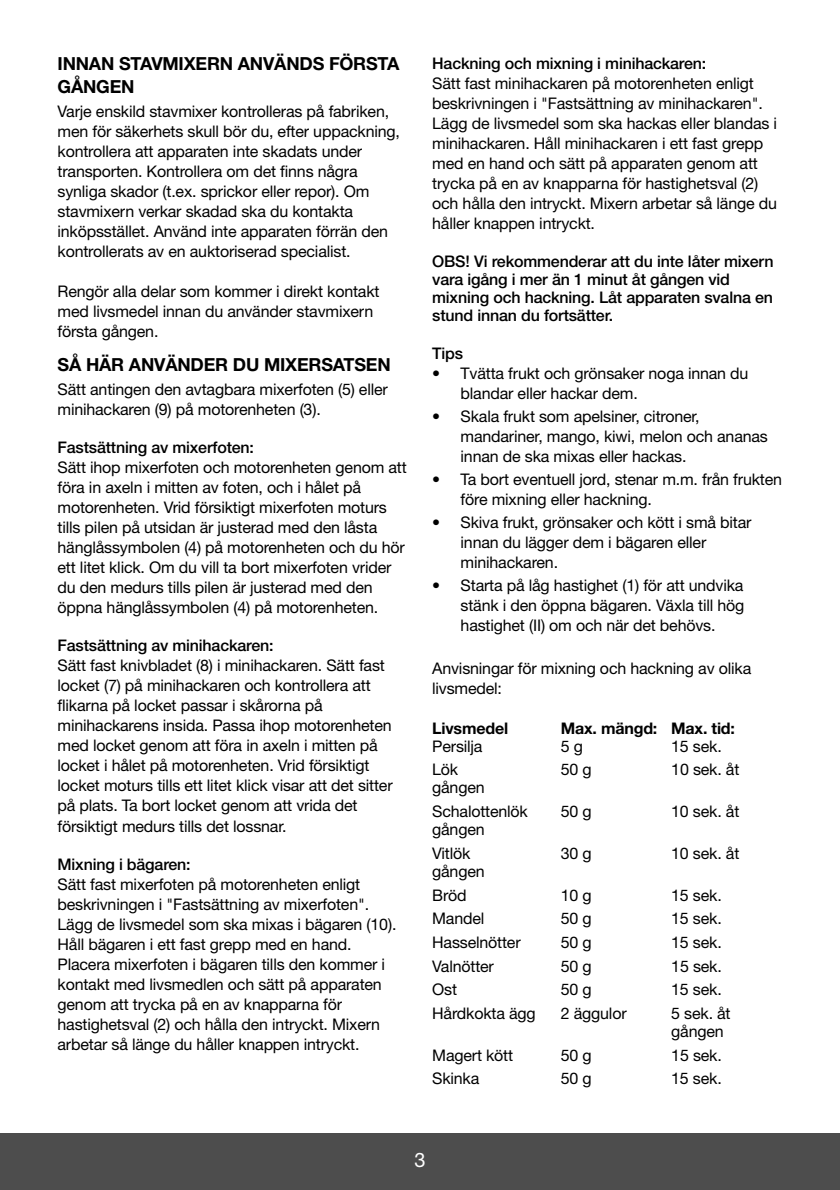
<style>
.page{position:relative;width:840px;height:1190px;background:#fff}
.page>*{position:absolute;margin:0;border:0;box-sizing:border-box;transform-origin:0 0}
.t1{font:20px "Helvetica Neue";color:#fff}
.t2{font:700 18px/22px "Helvetica Neue";letter-spacing:-.01em;color:#000}
.t3{font:16px/20px "Helvetica Neue";letter-spacing:-.01em;color:#000}
.t4{font:500 16px/18px "Helvetica Neue";letter-spacing:-.01em;color:#000}
.t5{font:700 16px "Helvetica Neue";letter-spacing:-.01em;color:#000}
</style>
<div class="page">
<div style="left:0;top:1133px;width:839px;height:56px;background:#4d4d4d"></div>
<p class="t2" style="left:57px;top:55px;width:343px">INNAN STAVMIXERN ANVÄNDS FÖRSTA<br>GÅNGEN</p>
<p class="t3" style="left:57px;top:103px;width:344px">Varje enskild stavmixer kontrolleras på fabriken, men för säkerhets skull bör du, efter uppackning, kontrollera att apparaten inte skadats under transporten. Kontrollera om det finns några synliga skador (t.ex. sprickor eller repor). Om stavmixern verkar skadad ska du kontakta inköpsstället. Använd inte apparaten förrän den kontrollerats av en auktoriserad specialist.</p>
<p class="t3" style="left:57px;top:283px;width:323px">Rengör alla delar som kommer i direkt kontakt med livsmedel innan du använder stavmixern första gången.</p>
<p class="t2" style="left:57px;top:355px;width:334px">SÅ HÄR ANVÄNDER DU MIXERSATSEN</p>
<p class="t3" style="left:57px;top:381px;width:331px">Sätt antingen den avtagbara mixerfoten (5) eller minihackaren (9) på motorenheten (3).</p>
<p class="t4" style="left:57px;top:440px;width:198px">Fastsättning av mixerfoten:</p>
<p class="t3" style="left:57px;top:459px;width:350px">Sätt ihop mixerfoten och motorenheten genom att föra in axeln i mitten av foten, och i hålet på motorenheten. Vrid försiktigt mixerfoten moturs tills pilen på utsidan är justerad med den låsta hänglåssymbolen (4) på motorenheten och du hör ett litet klick. Om du vill ta bort mixerfoten vrider du den medurs tills pilen är justerad med den öppna hänglåssymbolen (4) på motorenheten.</p>
<p class="t4" style="left:57px;top:638px;width:217px">Fastsättning av minihackaren:</p>
<p class="t3" style="left:57px;top:657px;width:336px">Sätt fast knivbladet (8) i minihackaren. Sätt fast locket (7) på minihackaren och kontrollera att flikarna på locket passar i skårorna på minihackarens insida. Passa ihop motorenheten med locket genom att föra in axeln i mitten på locket i hålet på motorenheten. Vrid försiktigt locket moturs tills ett litet klick visar att det sitter på plats. Ta bort locket genom att vrida det försiktigt medurs tills det lossnar.</p>
<p class="t4" style="left:57px;top:856px;width:135px">Mixning i bägaren:</p>
<p class="t3" style="left:57px;top:875px;width:340px">Sätt fast mixerfoten på motorenheten enligt beskrivningen i "Fastsättning av mixerfoten".<br>Lägg de livsmedel som ska mixas i bägaren (10).<br>Håll bägaren i ett fast grepp med en hand.<br>Placera mixerfoten i bägaren tills den kommer i kontakt med livsmedlen och sätt på apparaten genom att trycka på en av knapparna för hastighetsval (2) och hålla den intryckt. Mixern arbetar så länge du håller knappen intryckt.</p>
<p class="t4" style="left:432px;top:56px;width:275px">Hackning och mixning i minihackaren:</p>
<p class="t3" style="left:432px;top:75px;width:346px">Sätt fast minihackaren på motorenheten enligt beskrivningen i "Fastsättning av minihackaren".<br>Lägg de livsmedel som ska hackas eller blandas i minihackaren. Håll minihackaren i ett fast grepp med en hand och sätt på apparaten genom att trycka på en av knapparna för hastighetsval (2) och hålla den intryckt. Mixern arbetar så länge du håller knappen intryckt.</p>
<p class="t4" style="left:432px;top:254px;width:342px">OBS! Vi rekommenderar att du inte låter mixern vara igång i mer än 1 minut åt gången vid mixning och hackning. Låt apparaten svalna en stund innan du fortsätter.</p>
<p class="t4" style="left:432px;top:346px;width:32px">Tips</p>
<p class="t3" style="left:460px;top:365px;width:289px;text-indent:-28px">• Tvätta frukt och grönsaker noga innan du blandar eller hackar dem.</p>
<p class="t3" style="left:460px;top:408px;width:309px;text-indent:-28px">• Skala frukt som apelsiner, citroner, mandariner, mango, kiwi, melon och ananas innan de ska mixas eller hackas.</p>
<p class="t3" style="left:460px;top:471px;width:323px;text-indent:-28px">• Ta bort eventuell jord, stenar m.m. från frukten före mixning eller hackning.</p>
<p class="t3" style="left:460px;top:513px;width:292px;text-indent:-28px">• Skiva frukt, grönsaker och kött i små bitar innan du lägger dem i bägaren eller minihackaren.</p>
<p class="t3" style="left:460px;top:576px;width:285px;text-align:justify;text-indent:-28px">• Starta på låg hastighet (1) för att undvika stänk i den öppna bägaren. Växla till hög hastighet (II) om och när det behövs.</p>
<p class="t3" style="left:432px;top:659px;width:320px">Anvisningar för mixning och hackning av olika livsmedel:</p>
<p class="t5" style="left:432px;top:722px;width:77px">Livsmedel</p>
<p class="t5" style="left:560px;top:722px;width:176px">Max. mängd: Max. tid:</p>
<p class="t3" style="left:432px;top:737px;width:52px">Persilja</p>
<p class="t3" style="left:560px;top:737px;width:24px">5 g</p>
<p class="t3" style="left:671px;top:737px;width:52px">15 sek.</p>
<p class="t3" style="left:432px;top:761px;width:28px">Lök</p>
<p class="t3" style="left:560px;top:761px;width:32px">50 g</p>
<p class="t3" style="left:671px;top:761px;width:70px">10 sek. åt</p>
<p class="t3" style="left:432px;top:777px;width:97px;line-height:23.6px">gången<br>Schalottenlök</p>
<p class="t3" style="left:560px;top:802px;width:32px">50 g</p>
<p class="t3" style="left:671px;top:802px;width:70px">10 sek. åt</p>
<p class="t3" style="left:432px;top:819px;width:54px;line-height:23.6px">gången<br>Vitlök</p>
<p class="t3" style="left:432px;top:860px;width:54px;line-height:23.6px">gången<br>Bröd</p>
<p class="t3" style="left:560px;top:844px;width:32px">30 g</p>
<p class="t3" style="left:671px;top:844px;width:70px">10 sek. åt</p>
<p class="t3" style="left:560px;top:886px;width:32px">10 g</p>
<p class="t3" style="left:671px;top:886px;width:52px">15 sek.</p>
<p class="t3" style="left:432px;top:909px;width:54px">Mandel</p>
<p class="t3" style="left:560px;top:909px;width:32px">50 g</p>
<p class="t3" style="left:671px;top:909px;width:52px">15 sek.</p>
<p class="t3" style="left:432px;top:933px;width:90px">Hasselnötter</p>
<p class="t3" style="left:560px;top:933px;width:32px">50 g</p>
<p class="t3" style="left:671px;top:933px;width:52px">15 sek.</p>
<p class="t3" style="left:432px;top:957px;width:63px">Valnötter</p>
<p class="t3" style="left:560px;top:957px;width:32px">50 g</p>
<p class="t3" style="left:671px;top:957px;width:52px">15 sek.</p>
<p class="t3" style="left:432px;top:980px;width:26px">Ost</p>
<p class="t3" style="left:560px;top:980px;width:32px">50 g</p>
<p class="t3" style="left:671px;top:980px;width:52px">15 sek.</p>
<p class="t3" style="left:432px;top:1004px;width:105px">Hårdkokta ägg</p>
<p class="t3" style="left:560px;top:1004px;width:67px">2 äggulor</p>
<p class="t3" style="left:671px;top:1005px;width:61px;line-height:18px">5 sek. åt gången</p>
<p class="t3" style="left:432px;top:1046px;width:82px">Magert kött</p>
<p class="t3" style="left:560px;top:1046px;width:32px">50 g</p>
<p class="t3" style="left:671px;top:1046px;width:52px">15 sek.</p>
<p class="t3" style="left:432px;top:1069px;width:49px">Skinka</p>
<p class="t3" style="left:560px;top:1069px;width:32px">50 g</p>
<p class="t3" style="left:671px;top:1069px;width:52px">15 sek.</p>
<p class="t1" style="left:414px;top:1152px;width:13px">3</p>
</div>
